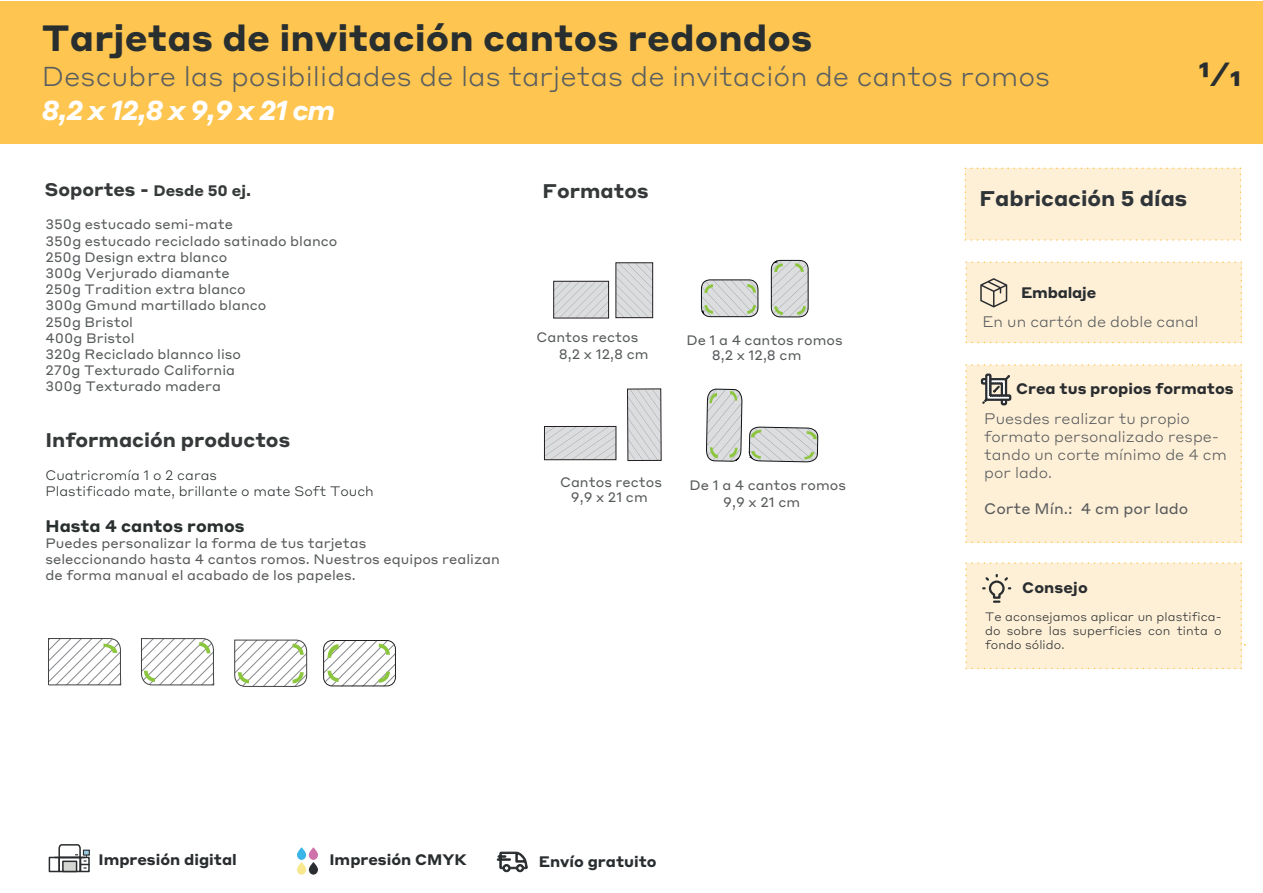
<style>
.page{position:relative;width:1263px;height:893px;background:#fff}
.page>*{position:absolute;margin:0;border:0;box-sizing:border-box;transform-origin:0 0}
.t1{font:700 36px "Styrene A";letter-spacing:.005em;color:#292e2f}
.t2{font:700 33px "Styrene A";color:#292e2f}
.t3{font:300 27px "Styrene A";letter-spacing:.005em;color:#5a5e5f}
.t4{font:italic 700 27px "Styrene A";color:#fff}
.t5{font:700 21px "Styrene A";color:#2e3437}
.t6{font:700 19.5px "Styrene A Web";color:#36393a}
.t7{font:700 16.5px "Styrene A Web";color:#292e2f}
.t8{font:300 15px/18px "Styrene A";color:#575a5b}
.t9{font:700 15px "Styrene A";color:#292d2f}
.t10{font:15px "Styrene A";color:#575a5b}
.t11{font:700 15px "Styrene A";color:#36393a}
.t12{font:13.5px/16.2px "Styrene A Web";color:#575a5b}
.t13{font:13.5px/16.2px "Styrene A Web";color:#585b5b}
.t14{font:300 13.5px/16.2px "Styrene A";color:#292e2f}
.t15{font:300 12px/14.4px "Styrene A";letter-spacing:.005em;color:#292e2f;text-align:justify}
.s1{font-size:18px}
</style>
<div class="page">
<svg style="left:141px;top:638px;width:74px;height:48px"></svg>
<svg style="left:234px;top:639px;width:74px;height:48px"></svg>
<svg style="left:48px;top:638px;width:74px;height:48px"></svg>
<svg style="left:324px;top:640px;width:72px;height:46px"></svg>
<div style="left:0;top:1px;width:1263px;height:142px;background:#fec550"></div>
<div style="left:965px;top:261px;width:277px;height:83px;background:#feefd7"></div>
<div style="left:964px;top:167px;width:278px;height:74px;background:#feefd7"></div>
<svg style="left:497px;top:852px;width:31px;height:20px"></svg>
<svg style="left:297px;top:847px;width:21px;height:28px"></svg>
<div style="left:58px;top:857px;width:23px;height:15px;border:2px solid #292d2f"></div>
<svg style="left:62px;top:869px;width:15px;height:3px"></svg>
<div style="left:80px;top:857px;width:10px;height:15px;border:2px solid #292d2f"></div>
<div style="left:49px;top:857px;width:11px;height:15px;border:2px solid #292d2f"></div>
<svg style="left:58px;top:844px;width:31px;height:25px"></svg>
<div style="left:965px;top:562px;width:281px;height:108px;background:#feefd7"></div>
<div style="left:965px;top:364px;width:277px;height:179px;background:#feefd7"></div>
<svg style="left:555px;top:283px;width:52px;height:33px;background:#d7d8da"></svg>
<div style="left:553px;top:281px;width:56px;height:37px;border:1px solid #231f20"></div>
<svg style="left:546px;top:428px;width:68px;height:30px;background:#d7d8da"></svg>
<div style="left:544px;top:426px;width:72px;height:34px;border:1px solid #231f20"></div>
<svg style="left:629px;top:389px;width:33px;height:72px;background:#d5d6d8"></svg>
<div style="left:627px;top:388px;width:34px;height:73px;border:1px solid #231f20"></div>
<svg style="left:701px;top:260px;width:117px;height:203px"></svg>
<svg style="left:617px;top:264px;width:34px;height:52px;background:#d7d8da"></svg>
<div style="left:615px;top:262px;width:38px;height:56px;border:1px solid #231f20"></div>
<h1 class="t1" style="left:42px;top:7px;width:772px">Tarjetas de invitación cantos redondos</h1>
<h3 class="t3" style="left:42px;top:54px;width:1010px">Descubre las posibilidades de las tarjetas de invitación de cantos romos</h3>
<h2 class="t2" style="left:1199px;top:46px;width:44px">1⁄1</h2>
<h3 class="t4" style="left:41px;top:87px;width:296px">8,2 x 12,8 x 9,9 x 21 cm</h3>
<p class="t11" style="left:45px;top:178px;width:208px"><span class="s1">Soportes -</span> Desde 50 ej.</p>
<p class="t12" style="left:45px;top:215px;width:294px">350g estucado semi-mate<br>350g estucado reciclado satinado blanco<br>250g Design extra blanco<br>300g Verjurado diamante<br>250g Tradition extra blanco<br>300g Gmund martillado blanco<br>250g Bristol<br>400g Bristol<br>320g Reciclado blannco liso<br>270g Texturado California<br>300g Texturado madera</p>
<h3 class="t6" style="left:45px;top:423px;width:246px">Información productos</h3>
<p class="t14" style="left:45px;top:466px;width:330px">Cuatricromía 1 o 2 caras<br>Plastificado mate, brillante o mate Soft Touch</p>
<p class="t7" style="left:45px;top:512px;width:201px">Hasta 4 cantos romos</p>
<p class="t13" style="left:45px;top:534px;width:456px">Puedes personalizar la forma de tus tarjetas<br>seleccionando hasta 4 cantos romos. Nuestros equipos realizan de forma manual el acabado de los papeles.</p>
<h3 class="t6" style="left:543px;top:174px;width:107px">Formatos</h3>
<p class="t12" style="left:536px;top:328px;width:104px">Cantos rectos</p>
<p class="t12" style="left:686px;top:331px;width:158px">De 1 a 4 cantos romos</p>
<p class="t12" style="left:559px;top:345px;width:91px">8,2 x 12,8 cm</p>
<p class="t12" style="left:712px;top:346px;width:91px">8,2 x 12,8 cm</p>
<p class="t12" style="left:560px;top:473px;width:104px">Cantos rectos</p>
<p class="t12" style="left:689px;top:476px;width:158px">De 1 a 4 cantos romos</p>
<p class="t12" style="left:571px;top:488px;width:78px">9,9 x 21 cm</p>
<p class="t12" style="left:723px;top:493px;width:78px">9,9 x 21 cm</p>
<p class="t9" style="left:98px;top:846px;width:140px">Impresión digital</p>
<p class="t9" style="left:329px;top:846px;width:139px">Impresión CMYK</p>
<p class="t9" style="left:539px;top:848px;width:119px">Envío gratuito</p>
<h3 class="t5" style="left:979px;top:181px;width:209px">Fabricación 5 días</h3>
<p class="t9" style="left:1021px;top:279px;width:77px">Embalaje</p>
<p class="t8" style="left:982px;top:311px;width:217px">En un cartón de doble canal</p>
<p class="t9" style="left:1016px;top:376px;width:219px">Crea tus propios formatos</p>
<p class="t8" style="left:984px;top:409px;width:244px">Puesdes realizar tu propio formato personalizado respe&shy;tando un corte mínimo de 4 cm por lado.</p>
<p class="t10" style="left:984px;top:496px;width:206px">Corte Mín.: 4 cm por lado</p>
<p class="t9" style="left:1022px;top:575px;width:67px">Consejo</p>
<p class="t15" style="left:985px;top:608px;width:238px">Te aconsejamos aplicar un plastifica&shy;do sobre las superficies con tinta o fondo sólido.</p>
</div>
